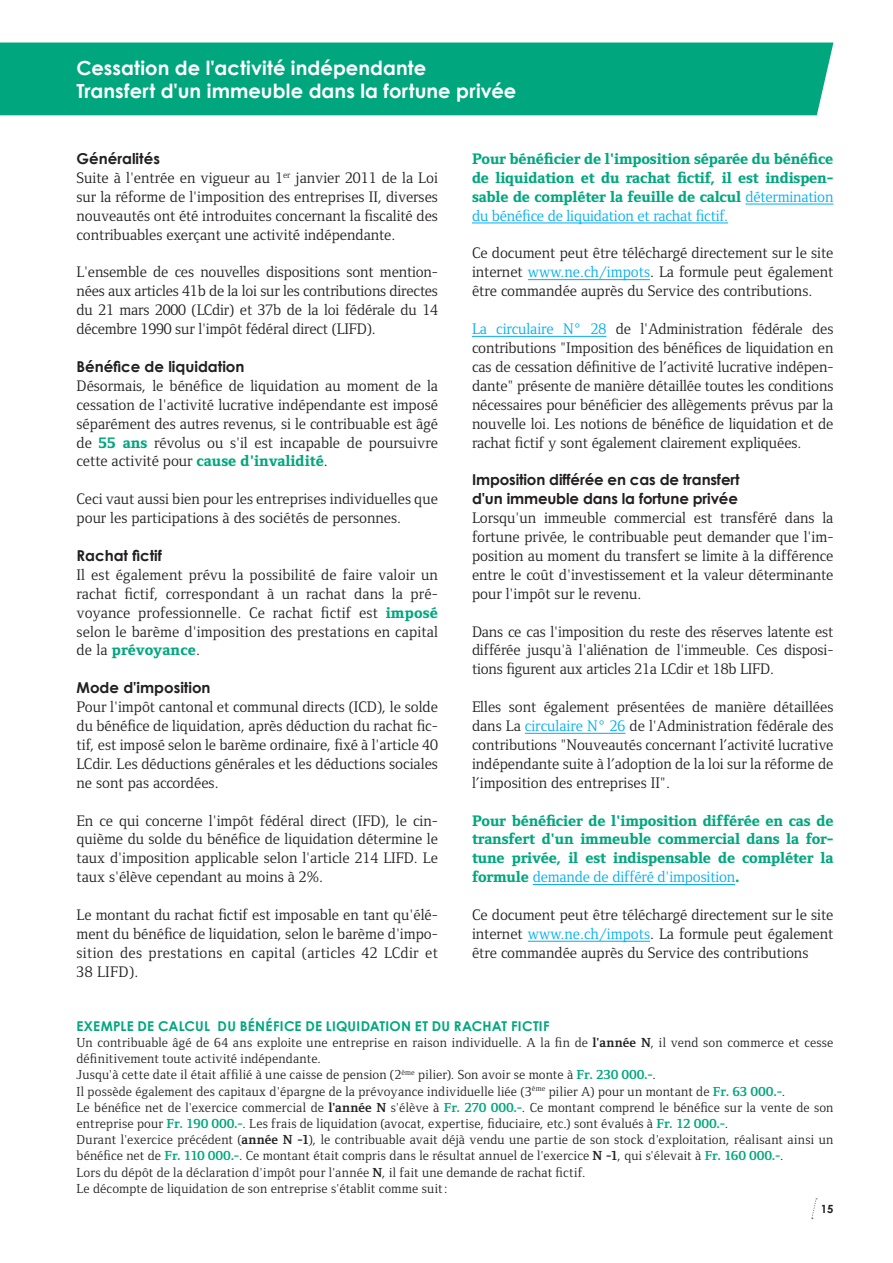
<style>
.page{position:relative;width:893px;height:1263px;background:#fff}
.page>*{position:absolute;margin:0;border:0;box-sizing:border-box;transform-origin:0 0}
.TITRE_HAUT_DE_PAGE{font:700 19.5px "Century Gothic";letter-spacing:.005em;color:#fff}
.TEXTE_COURANT{font:15.75px/18.9px "Foundry Form Serif";color:#231f20;text-align:justify}
.TEXTE_COURANT-2{font:800 15.75px/18.9px "Foundry Form Serif";letter-spacing:-.01em;color:#00a77e;text-align:justify}
.TEXTE_COURANT-3{font:700 15px/18.9px "Century Gothic";letter-spacing:-.01em;color:#231f20}
.TEXTE_COURANT-4{font:13.5px/16.2px "Foundry Form Serif";letter-spacing:.01em;color:#231f20}
.TITRE_TEXTE_COURANT{font:700 13.5px "Century Gothic";letter-spacing:.02em;color:#00a77e}
.t1{font:700 11.25px "Century Gothic";color:#231f20}
.s1{font-weight:800;color:#00a77e}
.s2{font-weight:400;color:#00aeef}
.s3{color:#00aeef}
.s4{font-weight:700}
.s5{font-weight:700;color:#00a77e}
</style>
<div class="page">
<svg style="left:811px;top:1198px;width:6px;height:21px"></svg>
<hr style="left:745px;top:204px;width:88px;height:1px;background:#00aeef">
<hr style="left:472px;top:223px;width:256px;height:1px;background:#00aeef">
<hr style="left:528px;top:279px;width:122px;height:1px;background:#00aeef">
<hr style="left:472px;top:336px;width:134px;height:1px;background:#00aeef">
<hr style="left:525px;top:733px;width:100px;height:1px;background:#00aeef">
<hr style="left:533px;top:884px;width:202px;height:1px;background:#00aeef">
<hr style="left:528px;top:941px;width:122px;height:1px;background:#00aeef">
<div style="left:0;top:43px;width:833px;height:72px;background:#00a77e"></div>
<p class="TITRE_HAUT_DE_PAGE" style="left:77px;top:55px;width:351px">Cessation de l'activité indépendante</p>
<p class="TITRE_HAUT_DE_PAGE" style="left:77px;top:79px;width:441px">Transfert d'un immeuble dans la fortune privée</p>
<p class="TEXTE_COURANT-3" style="left:77px;top:149px;width:85px">Généralités</p>
<p class="TEXTE_COURANT" style="left:77px;top:168px;width:363px">Suite à l'entrée en vigueur au 1<sup>er</sup> janvier 2011 de la Loi sur la réforme de l'imposition des entreprises II, diverses nouveautés ont été introduites concernant la fiscalité des contribuables exerçant une activité indépendante.</p>
<p class="TEXTE_COURANT" style="left:77px;top:263px;width:363px">L'ensemble de ces nouvelles dispositions sont mention&shy;nées aux articles 41b de la loi sur les contributions directes du 21 mars 2000 (LCdir) et 37b de la loi fédérale du 14 décembre 1990 sur l'impôt fédéral direct (LIFD).</p>
<p class="TEXTE_COURANT-3" style="left:77px;top:357px;width:169px">Bénéfice de liquidation</p>
<p class="TEXTE_COURANT" style="left:77px;top:376px;width:363px">Désormais, le bénéfice de liquidation au moment de la cessation de l'activité lucrative indépendante est imposé séparément des autres revenus, si le contribuable est âgé de <span class="s1">55 ans</span> révolus ou s'il est incapable de poursuivre cette activité pour <span class="s1">cause d'invalidité</span>.</p>
<p class="TEXTE_COURANT" style="left:77px;top:489px;width:363px">Ceci vaut aussi bien pour les entreprises individuelles que pour les participations à des sociétés de personnes.</p>
<p class="TEXTE_COURANT-3" style="left:77px;top:546px;width:87px">Rachat fictif</p>
<p class="TEXTE_COURANT" style="left:77px;top:565px;width:363px">Il est également prévu la possibilité de faire valoir un rachat fictif, correspondant à un rachat dans la pré&shy;voyance professionnelle. Ce rachat fictif est <span class="s1">imposé </span>selon le barème d'imposition des prestations en capital de la <span class="s1">prévoyance</span>.</p>
<p class="TEXTE_COURANT-3" style="left:77px;top:678px;width:136px">Mode d'imposition</p>
<p class="TEXTE_COURANT" style="left:77px;top:697px;width:363px">Pour l'impôt cantonal et communal directs (ICD), le solde du bénéfice de liquidation, après déduction du rachat fic&shy;tif, est imposé selon le barème ordinaire, fixé à l'article 40<br>LCdir. Les déductions générales et les déductions sociales ne sont pas accordées.</p>
<p class="TEXTE_COURANT" style="left:77px;top:811px;width:363px">En ce qui concerne l'impôt fédéral direct (IFD), le cin&shy;quième du solde du bénéfice de liquidation détermine le taux d'imposition applicable selon l'article 214 LIFD. Le taux s'élève cependant au moins à 2%.</p>
<p class="TEXTE_COURANT" style="left:77px;top:905px;width:363px">Le montant du rachat fictif est imposable en tant qu'élé&shy;ment du bénéfice de liquidation, selon le barème d'impo&shy;sition des prestations en capital (articles 42 LCdir et 38 LIFD).</p>
<p class="TEXTE_COURANT-2" style="left:472px;top:149px;width:363px">Pour bénéficier de l'imposition séparée du bénéfice de liquidation et du rachat fictif, il est indispen&shy;sable de compléter la feuille de calcul <span class="s2">détermination du bénéfice de liquidation et rachat fictif.</span></p>
<p class="TEXTE_COURANT" style="left:472px;top:244px;width:363px">Ce document peut être téléchargé directement sur le site internet <span class="s3">www.ne.ch/impots</span>. La formule peut également être commandée auprès du Service des contributions.</p>
<p class="TEXTE_COURANT" style="left:472px;top:319px;width:363px"><span class="s3">La circulaire N° 28</span> de l'Administration fédérale des contributions "Imposition des bénéfices de liquidation en cas de cessation définitive de l’activité lucrative indépen&shy;dante" présente de manière détaillée toutes les conditions nécessaires pour bénéficier des allègements prévus par la nouvelle loi. Les notions de bénéfice de liquidation et de rachat fictif y sont également clairement expliquées.</p>
<p class="TEXTE_COURANT-3" style="left:472px;top:470px;width:269px">Imposition différée en cas de transfert d'un immeuble dans la fortune privée</p>
<p class="TEXTE_COURANT" style="left:472px;top:508px;width:363px">Lorsqu'un immeuble commercial est transféré dans la fortune privée, le contribuable peut demander que l'im&shy;position au moment du transfert se limite à la différence entre le coût d'investissement et la valeur déterminante pour l'impôt sur le revenu.</p>
<p class="TEXTE_COURANT" style="left:472px;top:622px;width:363px">Dans ce cas l'imposition du reste des réserves latente est différée jusqu'à l'aliénation de l'immeuble. Ces disposi&shy;tions figurent aux articles 21a LCdir et 18b LIFD.</p>
<p class="TEXTE_COURANT" style="left:472px;top:697px;width:363px">Elles sont également présentées de manière détaillées dans La <span class="s3">circulaire N° 26</span> de l'Administration fédérale des contributions "Nouveautés concernant l’activité lucrative indépendante suite à l’adoption de la loi sur la réforme de l’imposition des entreprises II".</p>
<p class="TEXTE_COURANT-2" style="left:472px;top:811px;width:363px">Pour bénéficier de l'imposition différée en cas de transfert d'un immeuble commercial dans la for&shy;tune privée, il est indispensable de compléter la formule <span class="s2">demande de différé d'imposition</span>.</p>
<p class="TEXTE_COURANT" style="left:472px;top:905px;width:363px">Ce document peut être téléchargé directement sur le site internet <span class="s3">www.ne.ch/impots</span>. La formule peut également être commandée auprès du Service des contributions</p>
<p class="TITRE_TEXTE_COURANT" style="left:77px;top:1017px;width:474px">EXEMPLE DE CALCUL DU BÉNÉFICE DE LIQUIDATION ET DU RACHAT FICTIF</p>
<p class="TEXTE_COURANT-4" style="left:77px;top:1034px;width:758px">Un contribuable âgé de 64 ans exploite une entreprise en raison individuelle. A la fin de <span class="s4">l'année N</span>, il vend son commerce et cesse définitivement toute activité indépendante.</p>
<p class="TEXTE_COURANT-4" style="left:77px;top:1067px;width:581px">Jusqu'à cette date il était affilié à une caisse de pension (2<sup>ème</sup> pilier). Son avoir se monte à <span class="s5">Fr. 230 000.-</span>.</p>
<p class="TEXTE_COURANT-4" style="left:77px;top:1083px;width:710px">Il possède également des capitaux d'épargne de la prévoyance individuelle liée (3<sup>ème</sup> pilier A) pour un montant de <span class="s5">Fr. 63 000.-</span>.</p>
<p class="TEXTE_COURANT-4" style="left:77px;top:1099px;width:758px">Le bénéfice net de l'exercice commercial de <span class="s4">l'année N</span> s'élève à <span class="s5">Fr. 270 000.-</span>. Ce montant comprend le bénéfice sur la vente de son entreprise pour <span class="s5">Fr. 190 000.-</span>. Les frais de liquidation (avocat, expertise, fiduciaire, etc.) sont évalués à <span class="s5">Fr. 12 000.-</span>.</p>
<p class="TEXTE_COURANT-4" style="left:77px;top:1131px;width:758px">Durant l'exercice précédent (<span class="s4">année N -1</span>), le contribuable avait déjà vendu une partie de son stock d'exploitation, réalisant ainsi un bénéfice net de <span class="s5">Fr. 110 000.-</span>. Ce montant était compris dans le résultat annuel de l'exercice <span class="s4">N -1</span>, qui s'élevait à <span class="s5">Fr. 160 000.-</span>.</p>
<p class="TEXTE_COURANT-4" style="left:77px;top:1164px;width:510px">Lors du dépôt de la déclaration d'impôt pour l'année <span class="s4">N</span>, il fait une demande de rachat fictif.</p>
<p class="TEXTE_COURANT-4" style="left:77px;top:1180px;width:373px">Le décompte de liquidation de son entreprise s'établit comme suit:</p>
<p class="t1" style="left:821px;top:1202px;width:14px">15</p>
</div>
